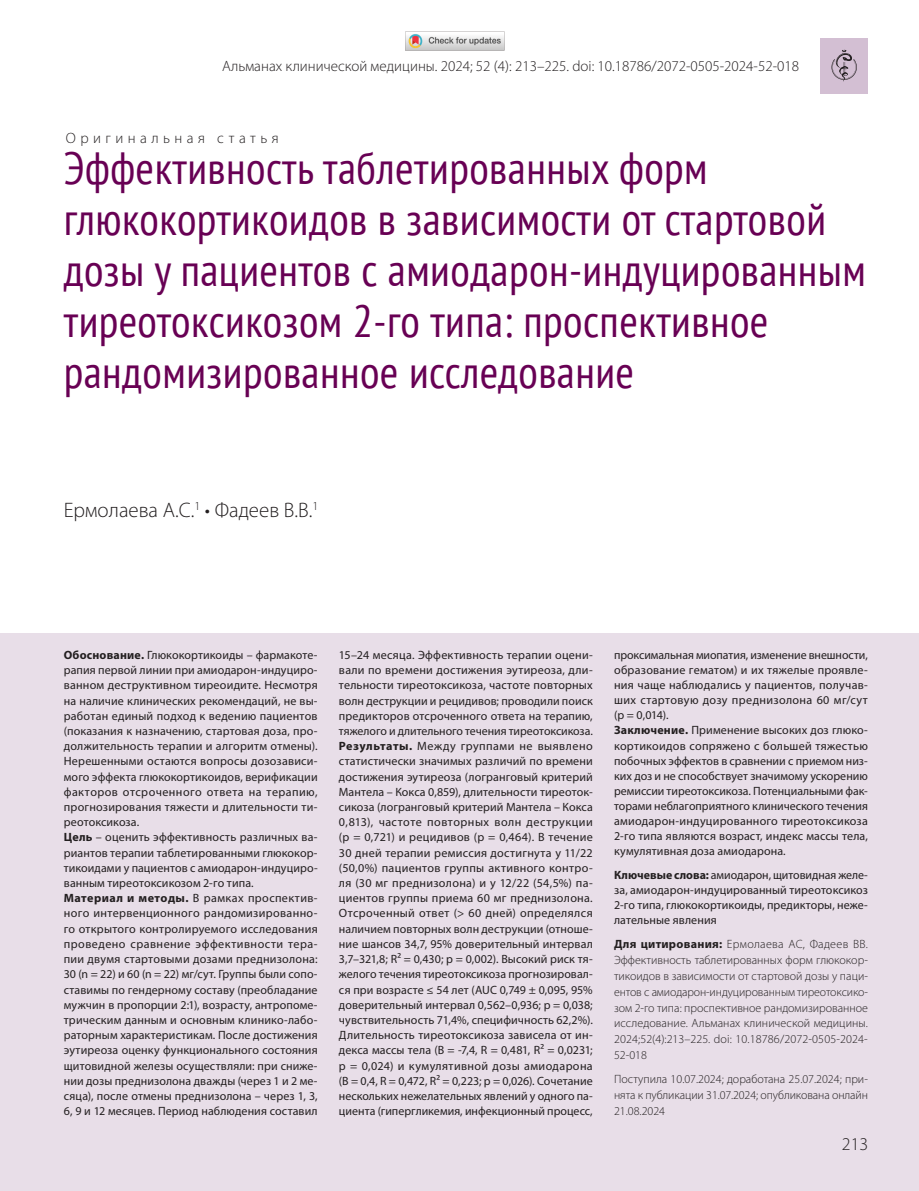
<style>
.page{position:relative;width:919px;height:1191px;background:#fff}
.page>*{position:absolute;margin:0;border:0;box-sizing:border-box;transform-origin:0 0}
.Заголовок-1{font:condensed 45px/51px "PT Sans";letter-spacing:.01em;color:#680054}
.Авторы_Фамилии{font:300 21px "Myriad Pro";color:#231f20}
.Загаловок-2{font:300 18px "Myriad Pro";color:#231f20}
.t1{font:300 15px "Myriad Pro";color:#231f20}
.t2{font:300 15px "Myriad Pro";letter-spacing:.295em;color:#231f20}
.Резюме{font:12px/15.1px "Myriad Pro";letter-spacing:.005em;color:#231f20;text-align:justify}
.doi{font:300 12px/15.9px "Myriad Pro";color:#231f20;text-align:justify}
.s1{font-weight:700}
</style>
<div class="page">
<div style="left:0;top:634px;width:918px;height:557px;background:#e8dee8"></div>
<div style="left:820px;top:38px;width:47px;height:55px;background:#d3bfd3"></div>
<svg style="left:831px;top:50px;width:25px;height:32px"></svg>
<img style="left:405px;top:31px;width:99px;height:20px">
<p class="t1" style="left:222px;top:57px;width:578px">Альманах клинической медицины. 2024; 52 (4): 213–225. doi: 10.18786/2072-0505-2024-52-018</p>
<p class="t2" style="left:66px;top:129px;width:214px">Оригинальная статья</p>
<p class="Заголовок-1" style="left:64px;top:141px;width:803px">Эффективность таблетированных форм глюкокортикоидов в зависимости от стартовой дозы у пациентов с амиодарон-индуцированным тиреотоксикозом 2-го типа: проспективное рандомизированное исследование</p>
<p class="Авторы_Фамилии" style="left:64px;top:497px;width:256px">Ермолаева А.С.<sup>1</sup> • Фадеев В.В.<sup>1</sup></p>
<p class="Резюме" style="left:64px;top:647px;width:255px"><span class="s1">Обоснование.</span> Глюкокортикоиды – фармакоте&shy;рапия первой линии при амиодарон-индуциро&shy;ванном деструктивном тиреоидите. Несмотря на наличие клинических рекомендаций, не вы&shy;работан единый подход к ведению пациентов (показания к назначению, стартовая доза, про&shy;должительность терапии и алгоритм отмены).<br>Нерешенными остаются вопросы дозозависи&shy;мого эффекта глюкокортикоидов, верификации факторов отсроченного ответа на терапию, прогнозирования тяжести и длительности ти&shy;реотоксикоза.</p>
<p class="Резюме" style="left:64px;top:829px;width:255px"><span class="s1">Цель</span> – оценить эффективность различных ва&shy;риантов терапии таблетированными глюкокор&shy;тикоидами у пациентов с амиодарон-индуциро&shy;ванным тиреотоксикозом 2-го типа.</p>
<p class="Резюме" style="left:64px;top:890px;width:255px"><span class="s1">Материал и методы.</span> В рамках проспектив&shy;ного интервенционного рандомизированно&shy;го открытого контролируемого исследования проведено сравнение эффективности тера&shy;пии двумя стартовыми дозами преднизолона:<br>30 (n = 22) и 60 (n = 22) мг/сут. Группы были сопо&shy;ставимы по гендерному составу (преобладание мужчин в пропорции 2:1), возрасту, антропоме&shy;трическим данным и основным клинико-лабо&shy;раторным характеристикам. После достижения эутиреоза оценку функционального состояния щитовидной железы осуществляли: при сниже&shy;нии дозы преднизолона дважды (через 1 и 2 ме&shy;сяца), после отмены преднизолона – через 1, 3, 6, 9 и 12 месяцев. Период наблюдения составил</p>
<p class="Резюме" style="left:339px;top:647px;width:255px">15–24 месяца. Эффективность терапии оцени&shy;вали по времени достижения эутиреоза, дли&shy;тельности тиреотоксикоза, частоте повторных волн деструкции и рецидивов; проводили поиск предикторов отсроченного ответа на терапию, тяжелого и длительного течения тиреотоксикоза.</p>
<p class="Резюме" style="left:339px;top:738px;width:255px"><span class="s1">Результаты.</span> Между группами не выявлено статистически значимых различий по времени достижения эутиреоза (логранговый критерий Мантела – Кокса 0,859), длительности тиреоток&shy;сикоза (логранговый критерий Мантела – Кокса 0,813), частоте повторных волн деструкции (р = 0,721) и рецидивов (р = 0,464). В течение 30 дней терапии ремиссия достигнута у 11/22 (50,0%) пациентов группы активного контро&shy;ля (30 мг преднизолона) и у 12/22 (54,5%) па&shy;циентов группы приема 60 мг преднизолона.<br>Отсроченный ответ (&gt; 60 дней) определялся наличием повторных волн деструкции (отноше&shy;ние шансов 34,7, 95% доверительный интервал 3,7–321,8; R² = 0,430; р = 0,002). Высокий риск тя&shy;желого течения тиреотоксикоза прогнозировал&shy;ся при возрасте ≤ 54 лет (AUC 0,749 ± 0,095, 95% доверительный интервал 0,562–0,936; р = 0,038; чувствительность 71,4%, специфичность 62,2%).<br>Длительность тиреотоксикоза зависела от ин&shy;декса массы тела (В = -7,4, R = 0,481, R² = 0,0231; р = 0,024) и кумулятивной дозы амиодарона (В = 0,4, R = 0,472, R² = 0,223; р = 0,026). Сочетание нескольких нежелательных явлений у одного па&shy;циента (гипергликемия, инфекционный процесс,</p>
<p class="Резюме" style="left:614px;top:647px;width:255px">проксимальная миопатия, изменение внешности, образование гематом) и их тяжелые проявле&shy;ния чаще наблюдались у пациентов, получав&shy;ших стартовую дозу преднизолона 60 мг/сут (p = 0,014).</p>
<p class="Резюме" style="left:614px;top:722px;width:255px"><span class="s1">Заключение.</span> Применение высоких доз глюко&shy;кортикоидов сопряжено с большей тяжестью побочных эффектов в сравнении с приемом низ&shy;ких доз и не способствует значимому ускорению ремиссии тиреотоксикоза. Потенциальными фак&shy;торами неблагоприятного клинического течения амиодарон-индуцированного тиреотоксикоза 2-го типа являются возраст, индекс массы тела, кумулятивная доза амиодарона.</p>
<p class="Резюме" style="left:614px;top:867px;width:255px"><span class="s1">Ключевые слова:</span> амиодарон, щитовидная желе&shy;за, амиодарон-индуцированный тиреотоксикоз 2-го типа, глюкокортикоиды, предикторы, неже&shy;лательные явления</p>
<p class="doi" style="left:614px;top:936px;width:255px"><span class="s1">Для цитирования:</span> Ермолаева АС, Фадеев ВВ.<br>Эффективность таблетированных форм глюкокор&shy;тикоидов в зависимости от стартовой дозы у паци&shy;ентов с амиодарон-индуцированным тиреотоксико&shy;зом 2-го типа: проспективное рандомизированное исследование. Альманах клинической медицины.<br>2024;52(4):213–225. doi: 10.18786/2072-0505-2024- 52-018</p>
<p class="doi" style="left:614px;top:1071px;width:255px">Поступила 10.07.2024; доработана 25.07.2024; при&shy;нята к публикации 31.07.2024; опубликована онлайн 21.08.2024</p>
<p class="Загаловок-2" style="left:841px;top:1133px;width:28px">213</p>
</div>
